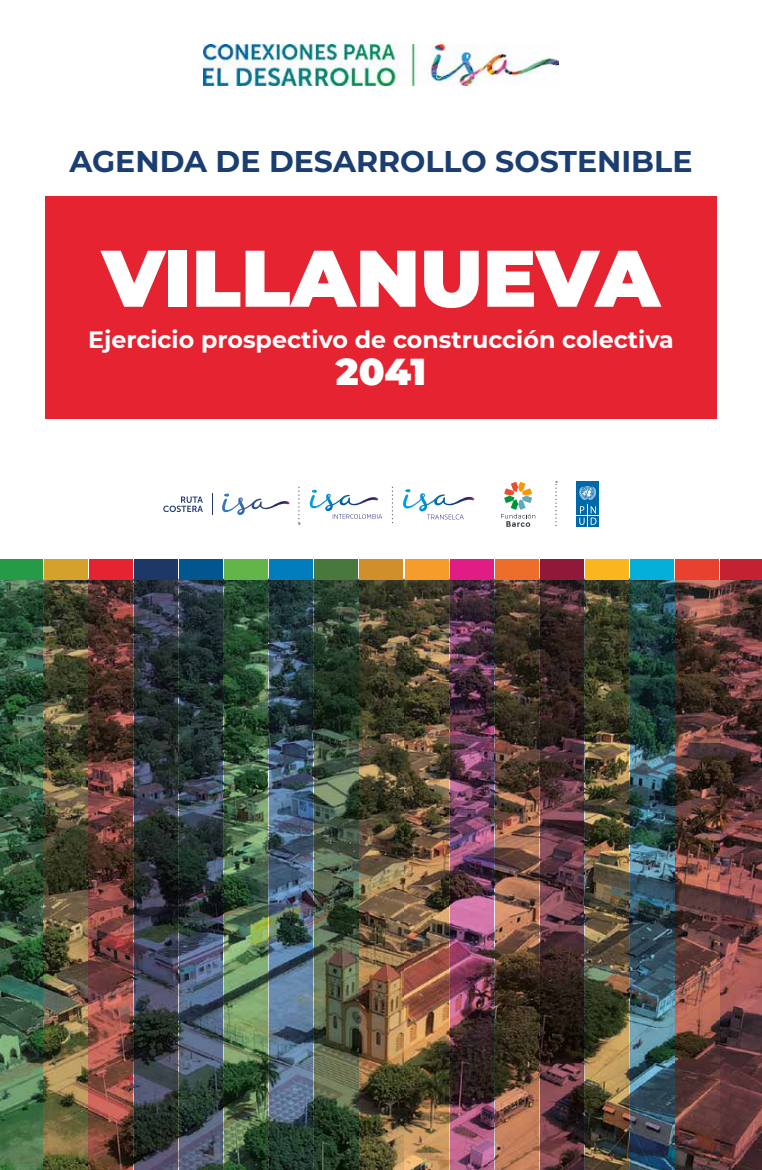
<style>
.page{position:relative;width:762px;height:1170px;background:#fff}
.page>*{position:absolute;margin:0;border:0;box-sizing:border-box;transform-origin:0 0}
.t1{font:900 80px "Montserrat";color:#fff}
.t2{font:900 37.5px "Montserrat";color:#fff}
.t3{font:700 30px "Montserrat";color:#1b3e71}
.t4{font:700 23.75px "Montserrat";color:#fff}
</style>
<div class="page">
<img style="left:42px;top:578px;width:679px;height:591px">
<div style="left:0;top:559px;width:42px;height:21px;background:#259a47"></div>
<div style="left:44px;top:559px;width:43px;height:21px;background:#d4a12b"></div>
<div style="left:89px;top:559px;width:43px;height:21px;background:#e62331"></div>
<div style="left:134px;top:559px;width:43px;height:21px;background:#1d3766"></div>
<div style="left:179px;top:559px;width:44px;height:21px;background:#00568d"></div>
<div style="left:224px;top:559px;width:44px;height:21px;background:#63b449"></div>
<div style="left:269px;top:559px;width:44px;height:21px;background:#007dbd"></div>
<div style="left:315px;top:559px;width:43px;height:21px;background:#49783f"></div>
<div style="left:360px;top:559px;width:43px;height:21px;background:#d18f2b"></div>
<div style="left:405px;top:559px;width:43px;height:21px;background:#f59c2b"></div>
<div style="left:450px;top:559px;width:43px;height:21px;background:#e11c84"></div>
<div style="left:495px;top:559px;width:43px;height:21px;background:#ed6e2a"></div>
<div style="left:540px;top:559px;width:44px;height:21px;background:#901839"></div>
<div style="left:585px;top:559px;width:44px;height:21px;background:#fab71d"></div>
<div style="left:630px;top:559px;width:44px;height:21px;background:#04afda"></div>
<div style="left:676px;top:559px;width:43px;height:21px;background:#e8412f"></div>
<div style="left:721px;top:559px;width:41px;height:21px;background:#c42233"></div>
<img style="left:0;top:580px;width:42px;height:589px">
<img style="left:44px;top:580px;width:43px;height:589px">
<img style="left:89px;top:580px;width:43px;height:589px">
<img style="left:134px;top:580px;width:43px;height:589px">
<img style="left:179px;top:580px;width:134px;height:589px">
<img style="left:315px;top:580px;width:43px;height:589px">
<img style="left:360px;top:580px;width:43px;height:589px">
<img style="left:405px;top:580px;width:43px;height:589px">
<img style="left:450px;top:580px;width:43px;height:589px">
<img style="left:495px;top:580px;width:43px;height:589px">
<img style="left:540px;top:580px;width:134px;height:589px">
<img style="left:676px;top:580px;width:43px;height:589px">
<img style="left:721px;top:580px;width:41px;height:589px">
<div style="left:45px;top:196px;width:672px;height:222px;background:#e62331"></div>
<div style="left:576px;top:504px;width:11px;height:11px;background:#0069a9"></div>
<svg style="left:588px;top:504px;width:11px;height:11px"></svg>
<svg style="left:576px;top:516px;width:11px;height:10px"></svg>
<svg style="left:579px;top:506px;width:5px;height:19px"></svg>
<svg style="left:588px;top:516px;width:11px;height:10px"></svg>
<svg style="left:591px;top:506px;width:5px;height:19px"></svg>
<div style="left:576px;top:481px;width:23px;height:23px;background:#0069a9"></div>
<svg style="left:579px;top:486px;width:17px;height:14px"></svg>
<svg style="left:298px;top:481px;width:259px;height:46px"></svg>
<svg style="left:222px;top:493px;width:68px;height:22px"></svg>
<svg style="left:212px;top:493px;width:1px;height:22px"></svg>
<svg style="left:163px;top:496px;width:40px;height:16px"></svg>
<img style="left:204px;top:44px;width:354px;height:41px">
<p class="t3" style="left:69px;top:140px;width:624px">AGENDA DE DESARROLLO SOSTENIBLE</p>
<h1 class="t1" style="left:102px;top:218px;width:559px">VILLANUEVA</h1>
<p class="t4" style="left:88px;top:322px;width:587px">Ejercicio prospectivo de construcción colectiva</p>
<h2 class="t2" style="left:336px;top:344px;width:92px">2041</h2>
</div>
